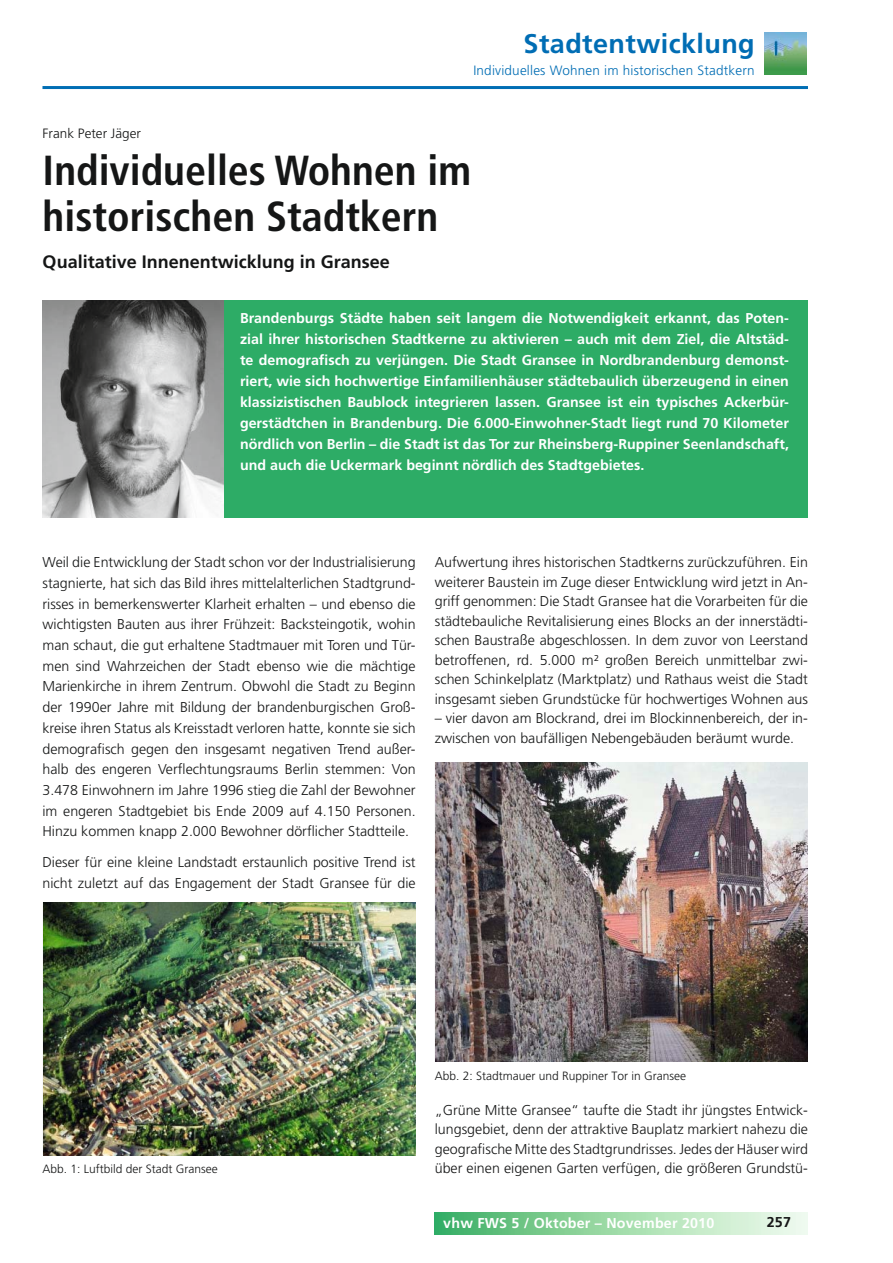
<style>
.page{position:relative;width:893px;height:1263px;background:#fff}
.page>*{position:absolute;margin:0;border:0;box-sizing:border-box;transform-origin:0 0}
.t1{font:700 condensed 42px/46.5px "Frutiger LT";color:#151616}
.t2{font:700 27px "Frutiger LT";letter-spacing:.015em;color:#006db4}
.t3{font:700 18px "Frutiger LT";color:#151616}
.t4{font:300 14.25px/20.7px "Frutiger LT";color:#151616;text-align:justify}
.t5{font:700 14.25px/21px "Frutiger LT";color:#fff;text-align:justify}
.t6{font:700 14.25px "Frutiger LT";color:#151616}
.t7{font:300 13.5px "Frutiger LT";letter-spacing:.015em;color:#006db4}
.t8{font:300 13.5px "Frutiger CE";color:#151616}
.t9{font:300 12px "Frutiger CE";color:#151616}
</style>
<div class="page">
<hr style="left:42px;top:86px;width:766px;height:3px;background:#006eb4">
<div style="left:435px;top:1213px;width:373px;height:21px;background:linear-gradient(to right,#3fb163,#fafff2)"></div>
<img style="left:764px;top:32px;width:42px;height:43px">
<div style="left:42px;top:300px;width:766px;height:217px;background:#2dac66"></div>
<img style="left:42px;top:300px;width:181px;height:217px">
<img style="left:44px;top:903px;width:372px;height:252px">
<img style="left:436px;top:762px;width:372px;height:300px">
<h2 class="t2" style="left:524px;top:33px;width:233px">Stadtentwicklung</h2>
<p class="t7" style="left:473px;top:65px;width:283px">Individuelles Wohnen im historischen Stadtkern</p>
<p class="t8" style="left:43px;top:128px;width:100px">Frank Peter Jäger</p>
<h1 class="t1" style="left:43px;top:150px;width:430px">Individuelles Wohnen im historischen Stadtkern</h1>
<p class="t3" style="left:43px;top:255px;width:349px">Qualitative Innenentwicklung in Gransee</p>
<p class="t5" style="left:240px;top:309px;width:550px">Brandenburgs Städte haben seit langem die Notwendigkeit erkannt, das Poten&shy;zial ihrer historischen Stadtkerne zu aktivieren – auch mit dem Ziel, die Altstäd&shy;te demografisch zu verjüngen. Die Stadt Gransee in Nordbrandenburg demonst&shy;riert, wie sich hochwertige Einfamilienhäuser städtebaulich überzeugend in einen klassizistischen Baublock integrieren lassen. Gransee ist ein typisches Ackerbür&shy;gerstädtchen in Brandenburg. Die 6.000-Einwohner-Stadt liegt rund 70 Kilometer nördlich von Berlin – die Stadt ist das Tor zur Rheinsberg-Ruppiner Seenlandschaft, und auch die Uckermark beginnt nördlich des Stadtgebietes.</p>
<p class="t4" style="left:42px;top:553px;width:375px">Weil die Entwicklung der Stadt schon vor der Industrialisierung stagnierte, hat sich das Bild ihres mittelalterlichen Stadtgrund&shy;risses in bemerkenswerter Klarheit erhalten – und ebenso die wichtigsten Bauten aus ihrer Frühzeit: Backsteingotik, wohin man schaut, die gut erhaltene Stadtmauer mit Toren und Tür&shy;men sind Wahrzeichen der Stadt ebenso wie die mächtige Marienkirche in ihrem Zentrum. Obwohl die Stadt zu Beginn der 1990er Jahre mit Bildung der brandenburgischen Groß&shy;kreise ihren Status als Kreisstadt verloren hatte, konnte sie sich demografisch gegen den insgesamt negativen Trend außer&shy;halb des engeren Verflechtungsraums Berlin stemmen: Von 3.478 Einwohnern im Jahre 1996 stieg die Zahl der Bewohner im engeren Stadtgebiet bis Ende 2009 auf 4.150 Personen.<br>Hinzu kommen knapp 2.000 Bewohner dörflicher Stadtteile.</p>
<p class="t4" style="left:42px;top:853px;width:375px">Dieser für eine kleine Landstadt erstaunlich positive Trend ist nicht zuletzt auf das Engagement der Stadt Gransee für die</p>
<p class="t4" style="left:435px;top:554px;width:375px;line-height:19.5px">Aufwertung ihres historischen Stadtkerns zurückzuführen. Ein weiterer Baustein im Zuge dieser Entwicklung wird jetzt in An&shy;griff genommen: Die Stadt Gransee hat die Vorarbeiten für die städtebauliche Revitalisierung eines Blocks an der innerstädti&shy;schen Baustraße abgeschlossen. In dem zuvor von Leerstand betroffenen, rd. 5.000 m² großen Bereich unmittelbar zwi&shy;schen Schinkelplatz (Marktplatz) und Rathaus weist die Stadt insgesamt sieben Grundstücke für hochwertiges Wohnen aus</p>
<p class="t4" style="left:435px;top:710px;width:375px;line-height:19.5px">– vier davon am Blockrand, drei im Blockinnenbereich, der in&shy;zwischen von baufälligen Nebengebäuden beräumt wurde.</p>
<p class="t9" style="left:42px;top:1164px;width:177px">Abb. 1: Luftbild der Stadt Gransee</p>
<p class="t9" style="left:435px;top:1071px;width:253px">Abb. 2: Stadtmauer und Ruppiner Tor in Gransee</p>
<p class="t4" style="left:435px;top:1101px;width:375px;line-height:19.5px">„Grüne Mitte Gransee“ taufte die Stadt ihr jüngstes Entwick&shy;lungsgebiet, denn der attraktive Bauplatz markiert nahezu die geografische Mitte des Stadtgrundrisses. Jedes der Häuser wird über einen eigenen Garten verfügen, die größeren Grundstü-</p>
<p class="t5" style="left:443px;top:1214px;width:272px">vhw FWS 5 / Oktober – November 2010</p>
<p class="t6" style="left:767px;top:1217px;width:26px">257</p>
</div>
